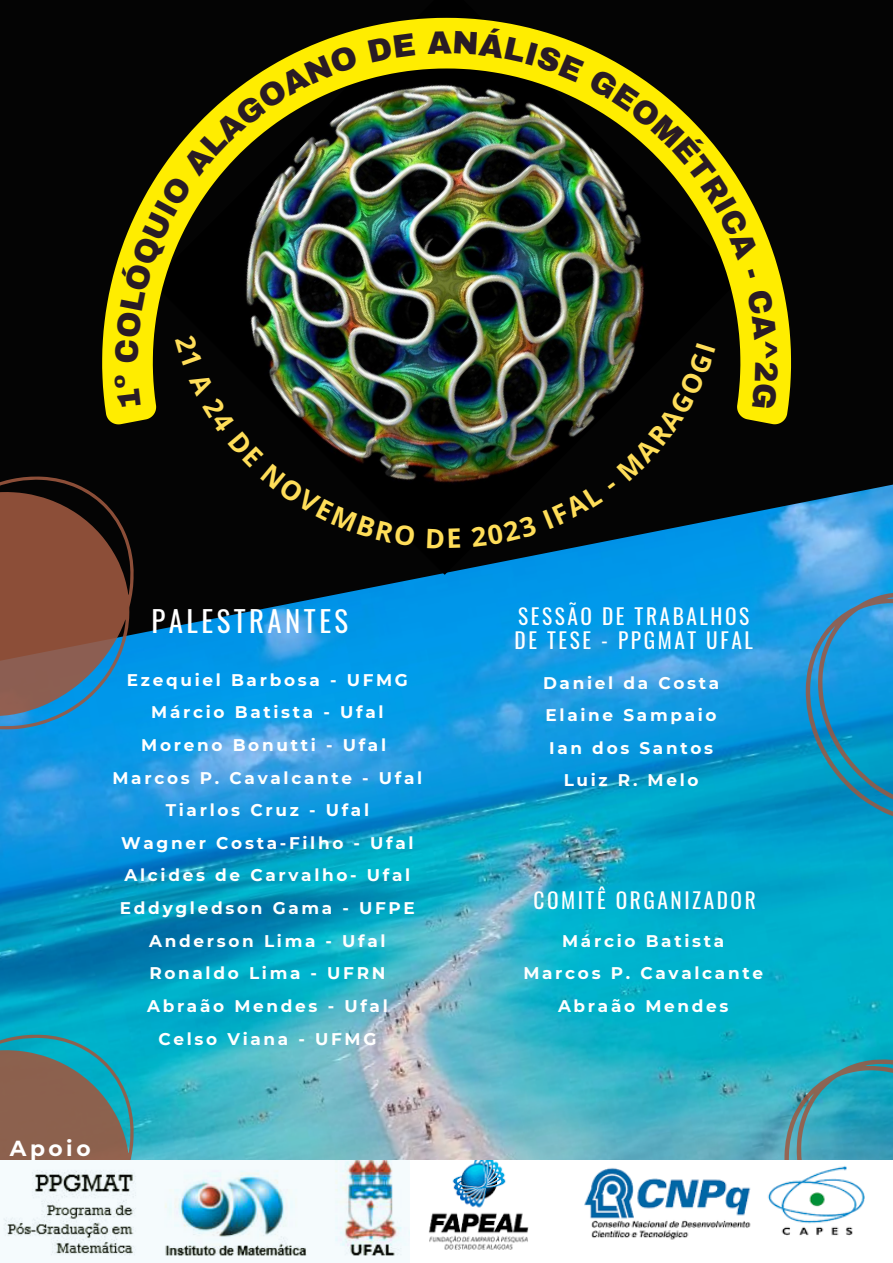
<style>
.page{position:relative;width:893px;height:1263px;background:#040404}
.page>*{position:absolute;margin:0;border:0;box-sizing:border-box;transform-origin:0 0}
.t1{font:28.88px "Oswald";letter-spacing:.12em;color:#fff}
.t2{font:700 21.75px "Montserrat";letter-spacing:.16em;color:#fff}
.t3{font:21.38px "Oswald";letter-spacing:.12em;color:#fff}
.t4{font:700 16.88px "Montserrat";letter-spacing:.16em;color:#fff}
</style>
<div class="page">
<img style="left:0;top:484px;width:893px;height:677px">
<svg style="left:759px;top:554px;width:134px;height:304px;background:#1a98cf"></svg>
<svg style="left:738px;top:1022px;width:155px;height:139px;background:#30a8bb"></svg>
<svg style="left:0;top:1034px;width:134px;height:127px;background:#647973"></svg>
<img style="left:0;top:1161px;width:545px;height:102px">
<img style="left:415px;top:17px;width:326px;height:558px">
<img style="left:545px;top:1161px;width:348px;height:102px">
<img style="left:345px;top:18px;width:446px;height:406px">
<img style="left:427px;top:27px;width:332px;height:234px">
<svg style="left:748px;top:269px;width:7px;height:9px"></svg>
<div style="left:747px;top:289px;width:31px;height:120px;background:#ffed00"></div>
<img style="left:0;top:33px;width:415px;height:696px">
<svg style="left:427px;top:528px;width:33px;height:20px"></svg>
<svg style="left:471px;top:515px;width:66px;height:32px"></svg>
<img style="left:543px;top:343px;width:172px;height:186px">
<p class="t1" style="left:151px;top:598px;width:198px">PALESTRANTES</p>
<p class="t3" style="left:518px;top:600px;width:233px">SESSÃO DE TRABALHOS</p>
<p class="t3" style="left:514px;top:623px;width:240px">DE TESE - PPGMAT UFAL</p>
<p class="t4" style="left:543px;top:672px;width:178px">Daniel da Costa</p>
<p class="t4" style="left:545px;top:705px;width:172px">Elaine Sampaio</p>
<p class="t4" style="left:549px;top:737px;width:165px">Ian dos Santos</p>
<p class="t4" style="left:564px;top:770px;width:136px">Luiz R. Melo</p>
<p class="t4" style="left:127px;top:669px;width:283px">Ezequiel Barbosa - UFMG</p>
<p class="t4" style="left:151px;top:702px;width:234px">Márcio Batista - Ufal</p>
<p class="t4" style="left:141px;top:735px;width:246px">Moreno Bonutti - Ufal</p>
<p class="t4" style="left:112px;top:767px;width:311px">Marcos P. Cavalcante - Ufal</p>
<p class="t4" style="left:166px;top:800px;width:205px">Tiarlos Cruz - Ufal</p>
<p class="t4" style="left:121px;top:832px;width:294px">Wagner Costa-Filho - Ufal</p>
<p class="t4" style="left:124px;top:865px;width:287px">Alcides de Carvalho- Ufal</p>
<p class="t4" style="left:120px;top:898px;width:296px">Eddygledson Gama - UFPE</p>
<p class="t4" style="left:149px;top:930px;width:238px">Anderson Lima - Ufal</p>
<p class="t4" style="left:149px;top:963px;width:238px">Ronaldo Lima - UFRN</p>
<p class="t4" style="left:147px;top:996px;width:242px">Abraão Mendes - Ufal</p>
<p class="t4" style="left:158px;top:1028px;width:220px">Celso Viana - UFMG</p>
<p class="t3" style="left:533px;top:883px;width:224px">COMITÊ ORGANIZADOR</p>
<p class="t4" style="left:562px;top:930px;width:164px">Márcio Batista</p>
<p class="t4" style="left:523px;top:963px;width:241px">Marcos P. Cavalcante</p>
<p class="t4" style="left:558px;top:996px;width:172px">Abraão Mendes</p>
<p class="t2" style="left:10px;top:1134px;width:82px">Apoio</p>
</div>
